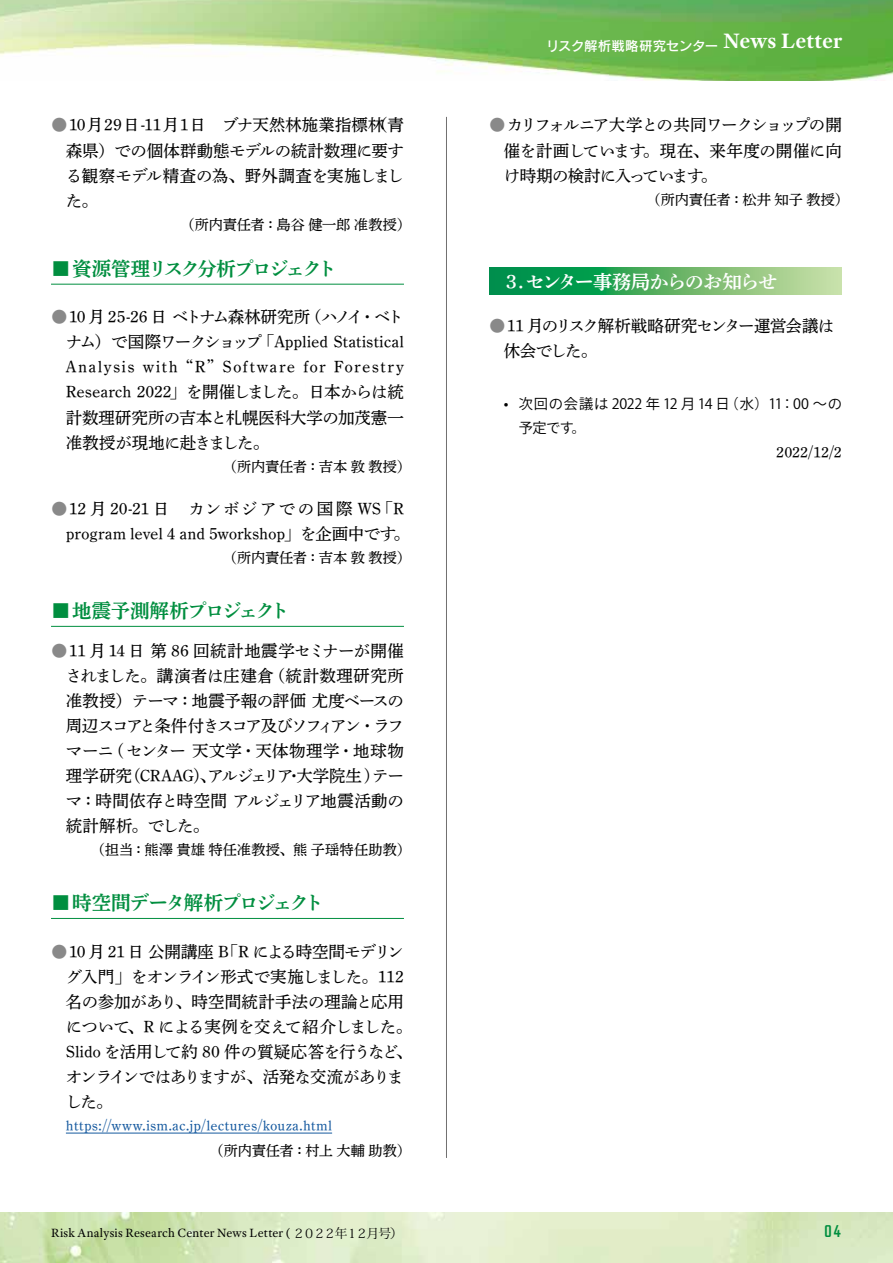
<style>
.page{position:relative;width:893px;height:1263px;background:#fff}
.page>*{position:absolute;margin:0;border:0;box-sizing:border-box;transform-origin:0 0}
.t1{font:700 22.5px "Adobe Text Pro";letter-spacing:.005em;color:#fff}
.t2{font:19.5px "DNP Shuei Y Min Std B";letter-spacing:-.08em;color:#008e3f}
.t3{font:19.5px "DNP Shuei Y Min Std B";letter-spacing:-.1em;color:#008e3f}
.t4{font:19.2px "DNP Shuei Y Min Std B";letter-spacing:-.06em;color:#fff}
.t5{font:16.5px/25px "DNP Shuei Y Min Std M";letter-spacing:-.015em;color:#000}
.t6{font:16.5px/25px "DNP Shuei Y Min Std M";letter-spacing:-.04em;color:#000}
.t7{font:16.5px "DNP Shuei Y Min Std M";letter-spacing:-.06em;color:#000}
.t8{font:16.5px/25px "DNP Shuei Y Min Std M";letter-spacing:.005em;color:#000}
.t9{font:16.5px/25px "DNP Shuei Y Min Std M";letter-spacing:-.05em;color:#000;text-align:right}
.t10{font:16.5px/25px "DNP Shuei Y Min Std M";letter-spacing:.025em;color:#000;text-align:right}
.t11{font:16.5px/25px "DNP Shuei Y Min Std M";letter-spacing:-.035em;color:#000}
.t12{font:16.5px "DNP Shuei Y Min Std M";letter-spacing:-.115em;color:#000}
.t13{font:16.5px "DNP Shuei Y Min Std M";letter-spacing:.1em;color:#000}
.t14{font:16.5px "DNP Shuei Y Min Std M";letter-spacing:.015em;color:#000}
.t15{font:16.5px "DNP Shuei Y Min Std M";letter-spacing:-.12em;color:#000}
.t16{font:16.5px "DNP Shuei Y Min Std M";letter-spacing:.07em;color:#000}
.t17{font:16.5px "DNP Shuei Y Min Std M";letter-spacing:.085em;color:#000}
.t18{font:16.5px "Countach";color:#008e3f}
.t19{font:15px "DNP Shuei Y Min Std M";color:#000}
.t20{font:14.25px "DNP Shuei Y Min Std M";letter-spacing:.005em;color:#000}
.t21{font:14.25px "DNP Shuei Y Min Std M";letter-spacing:.015em;color:#15599f}
.t22{font:14.25px "DNP Shuei Y Min Std M";letter-spacing:-.015em;color:#000}
.t23{font:14.25px "Ryo Gothic Plus N";letter-spacing:.015em;color:#000}
.t24{font:14.25px "Ryo Gothic Plus N";letter-spacing:-.02em;color:#000}
.t25{font:500 14.25px "Ryo Gothic Plus N";color:#000}
.t26{font:13.5px "Rodin Pro N DB";letter-spacing:-.01em;color:#fff}
.t27{font:12.75px "Adobe Text Pro";letter-spacing:.015em;color:#000}
.t28{font:12.75px "Koz Min Pr 6 N";color:#000}
.s1{color:#898989}
.s2{font-family:"Koz Min Pr 6 N"}
</style>
<div class="page">
<img style="left:0;top:1212px;width:893px;height:51px">
<img style="left:0;top:0;width:893px;height:81px">
<hr style="left:51px;top:284px;width:353px;height:1px;background:#008e3f">
<hr style="left:51px;top:626px;width:353px;height:1px;background:#008e3f">
<hr style="left:51px;top:918px;width:353px;height:1px;background:#008e3f">
<hr style="left:66px;top:1133px;width:266px;height:1px;background:#15599f">
<svg style="left:489px;top:267px;width:353px;height:28px;background:#56b26a"></svg>
<hr style="left:446px;top:117px;width:1px;height:1041px;background:#727171">
<p class="t5" style="left:371px;top:112px;width:34px">（青</p>
<p class="t5" style="left:66px;top:112px;width:340px;text-indent:-15px"><span class="s1">●</span>10月29日-11月 日1 　ブナ天然林施業指標林森県）での個体群動態モデルの統計数理に要する観察モデル精査の為、野外調査を実施しました。</p>
<p class="t22" style="left:181px;top:214px;width:232px">（所内責任者：島谷健一郎准教授(</p>
<p class="t3" style="left:51px;top:255px;width:287px">■ 資源管理リスク分析プロジェクト</p>
<p class="t5" style="left:359px;top:304px;width:46px">・ベト</p>
<p class="t5" style="left:305px;top:304px;width:60px">（ハノイ</p>
<p class="t5" style="left:258px;top:304px;width:147px;text-indent:-207px"><span class="s1">●</span>10 月 25-26 日ベトナム森林研究所<br>「Applied Statistical</p>
<p class="t15" style="left:66px;top:330px;width:198px">ナム）で国際ワークショップ</p>
<p class="t5" style="left:186px;top:354px;width:30px">R“ ”</p>
<p class="t5" style="left:66px;top:354px;width:340px">Analysis<br>Research 2022」を開催しました。日本からは統計数理研究所の吉本と札幌医科大学の加茂憲一准教授が現地に赴きました。</p>
<p class="t20" style="left:223px;top:456px;width:190px">（所内責任者：吉本敦教授(</p>
<p class="t5" style="left:377px;top:496px;width:29px">「R</p>
<p class="t17" style="left:222px;top:356px;width:74px">Software</p>
<p class="t5" style="left:303px;top:354px;width:24px">for</p>
<p class="t5" style="left:143px;top:354px;width:37px">with</p>
<p class="t16" style="left:334px;top:356px;width:72px">Forestry</p>
<p class="t13" style="left:51px;top:497px;width:332px"><span class="s1">●</span>12月 20-21 日　カンボジアでの国際 WS</p>
<p class="t5" style="left:66px;top:521px;width:332px">program level 4 and 5workshop」を企画中です</p>
<p class="t20" style="left:223px;top:548px;width:190px">（所内責任者：吉本敦教授(</p>
<p class="t2" style="left:51px;top:597px;width:240px">■地震予測解析プロジェクト</p>
<p class="t10" style="left:51px;top:638px;width:354px"><span class="s1">●</span>11 月 14 日第 86 回統計地震学セミナーが開催（統計数理研究所</p>
<p class="t5" style="left:393px;top:521px;width:18px">。</p>
<p class="t5" style="left:66px;top:663px;width:209px">されました。講演者は庄建倉</p>
<p class="t5" style="left:66px;top:688px;width:340px">准教授）テーマ：地震予報の評価尤度ベースの</p>
<p class="t12" style="left:66px;top:714px;width:340px">周辺スコアと条件付きスコア及びソフィアン・ラフ</p>
<p class="t14" style="left:66px;top:739px;width:340px">マーニ ( センター天文学・天体物理学・地球物</p>
<p class="t7" style="left:208px;top:764px;width:198px">アルジェリア大学院生)テー</p>
<p class="t8" style="left:66px;top:763px;width:340px">理学研究(CRAAG)、<br>マ：時間依存と時空間アルジェリア地震活動の統計解析。でした。</p>
<p class="t20" style="left:91px;top:840px;width:322px">（担当：熊澤貴雄特任准教授、熊子瑶特任助教(</p>
<p class="t2" style="left:51px;top:889px;width:274px">■ 時空間データ解析プロジェクト</p>
<p class="t6" style="left:51px;top:938px;width:354px"><span class="s1">●</span>10 月 21 日公開講座「B R による時空間モデリン</p>
<p class="t7" style="left:66px;top:965px;width:340px">グ入門」をオンライン形式で実施しました。112</p>
<p class="t5" style="left:66px;top:988px;width:340px">名の参加があり、時空間統計手法の理論と応用</p>
<p class="t6" style="left:127px;top:1013px;width:287px">、R による実例を交えて紹介しました。</p>
<p class="t5" style="left:286px;top:763px;width:18px">・</p>
<p class="t5" style="left:66px;top:1013px;width:65px">について</p>
<p class="t6" style="left:66px;top:1038px;width:340px">Slido を活用して約 80 件の質疑応答を行うなどオンラインではありますが、活発な交流がありました。</p>
<p class="t21" style="left:66px;top:1115px;width:268px">https://www.ism.ac j p. /lectures/kouza.html</p>
<p class="t22" style="left:210px;top:1141px;width:203px">（所内責任者：村上大輔助教(</p>
<p class="t5" style="left:396px;top:1038px;width:18px">、</p>
<p class="t27" style="left:51px;top:1225px;width:298px">Risk Analysis Research Center News Letter ( <span class="s2">２０２２年</span></p>
<p class="t28" style="left:346px;top:1226px;width:59px">１２月号(</p>
<h1 class="t1" style="left:723px;top:26px;width:120px">News Letter</h1>
<p class="t26" style="left:546px;top:37px;width:174px">リスク解析戦略研究センター</p>
<p class="t9" style="left:489px;top:112px;width:354px"><span class="s1">●</span> カリフォルニア大学との共同ワークショップの開。現在、来年度の開催に向</p>
<p class="t5" style="left:504px;top:137px;width:144px">催を計画しています</p>
<p class="t7" style="left:504px;top:164px;width:201px">け時期の検討に入っています</p>
<p class="t20" style="left:640px;top:189px;width:211px">　（所内責任者：松井知子教授(</p>
<p class="t5" style="left:701px;top:162px;width:18px">。</p>
<p class="t4" style="left:502px;top:268px;width:277px">３. センター事務局からのお知らせ</p>
<p class="t11" style="left:504px;top:313px;width:332px;text-indent:-15px"><span class="s1">●</span>11 月のリスク解析戦略研究センター運営会議は休会でした。</p>
<p class="t24" style="left:724px;top:395px;width:119px">（水）11：00 ～の</p>
<p class="t23" style="left:519px;top:395px;width:213px">次回の会議は 2022 年 12 月 14 日</p>
<p class="t25" style="left:504px;top:395px;width:6px">•</p>
<p class="t24" style="left:519px;top:419px;width:57px">予定です</p>
<p class="t24" style="left:571px;top:419px;width:16px">。</p>
<p class="t19" style="left:776px;top:442px;width:67px">2022/12/2</p>
<p class="t18" style="left:825px;top:1221px;width:18px">04</p>
</div>
